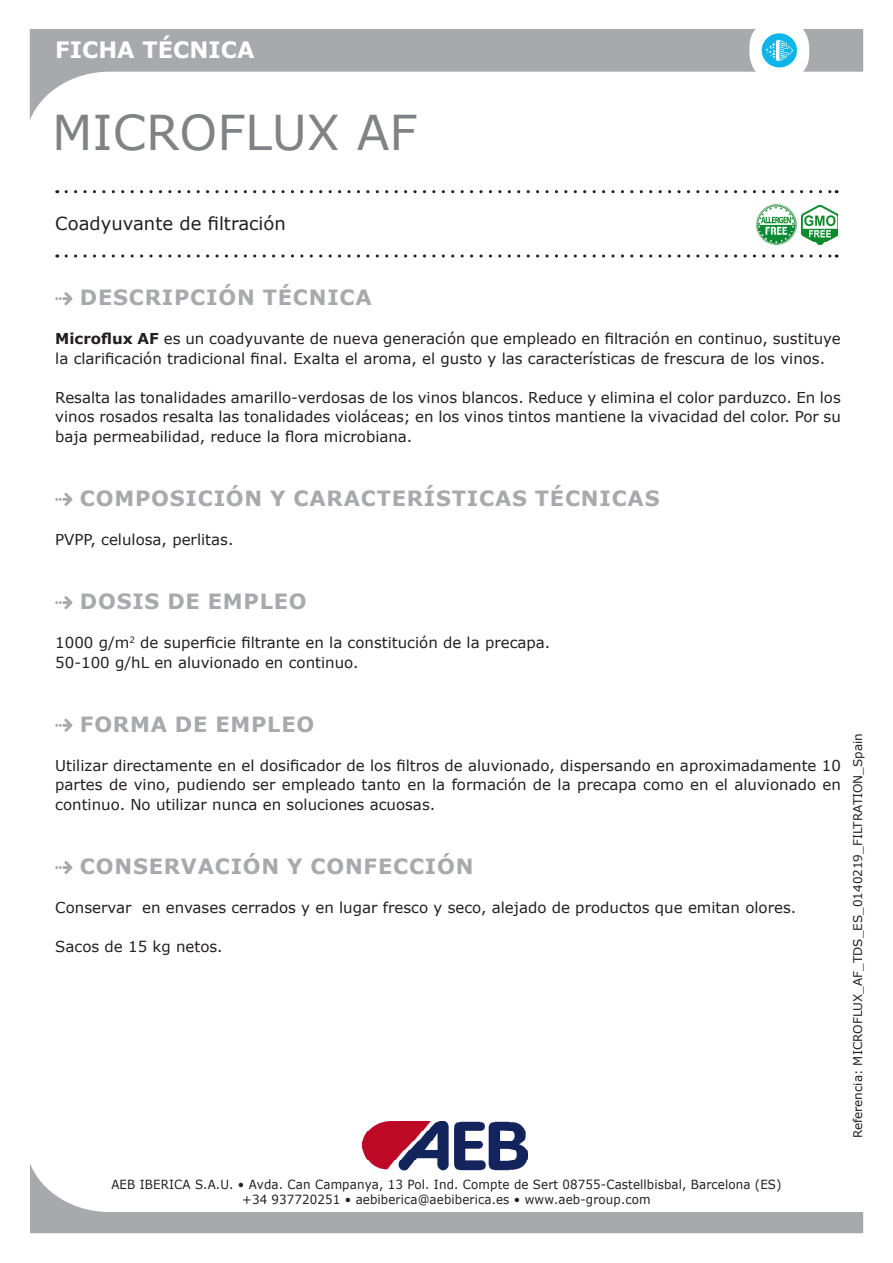
<style>
.page{position:relative;width:893px;height:1263px;background:#fff}
.page>*{position:absolute;margin:0;border:0;box-sizing:border-box;transform-origin:0 0}
.t1{font:48px "Verdana";color:#808285}
.t2{font:700 22.5px "Verdana";color:#fff}
.testo_ok{font:700 21px "Verdana";letter-spacing:.035em;color:#a8a9ad}
.Benefici_prodotto{font:18px "Verdana";color:#231f20}
.testo_ok-2{font:15px/19.5px "Verdana";color:#231f20;text-align:justify}
.t3{font:12.6px/15.1px "Verdana";letter-spacing:.01em;color:#231f20;text-align:center;scale:.94 1}
.Reference{font:12px "Verdana";color:#231f20}
.s1{font-weight:700}
</style>
<div class="page">
<img style="left:363px;top:1121px;width:164px;height:42px">
<svg style="left:30px;top:1163px;width:833px;height:70px"></svg>
<svg style="left:66px;top:190px;width:771px;height:3px"></svg>
<svg style="left:66px;top:254px;width:771px;height:4px"></svg>
<svg style="left:30px;top:29px;width:833px;height:91px"></svg>
<div style="left:749px;top:20px;width:60px;height:61px;background:#fff;border-radius:27px"></div>
<div style="left:762px;top:33px;width:35px;height:34px;background:#0fb5e8;border-radius:50%"></div>
<svg style="left:766px;top:40px;width:27px;height:21px"></svg>
<svg style="left:55px;top:292px;width:17px;height:13px"></svg>
<svg style="left:55px;top:493px;width:17px;height:13px"></svg>
<svg style="left:55px;top:596px;width:17px;height:13px"></svg>
<svg style="left:55px;top:719px;width:17px;height:13px"></svg>
<svg style="left:55px;top:861px;width:17px;height:13px"></svg>
<img style="left:802px;top:205px;width:36px;height:39px">
<img style="left:757px;top:205px;width:39px;height:39px">
<h2 class="t2" style="left:55px;top:34px;width:201px">FICHA TÉCNICA</h2>
<p class="t1" style="left:52px;top:100px;width:366px">MICROFLUX AF</p>
<p class="Benefici_prodotto" style="left:55px;top:212px;width:232px">Coadyuvante de filtración</p>
<p class="testo_ok" style="left:80px;top:283px;width:293px">DESCRIPCIÓN TÉCNICA</p>
<p class="testo_ok-2" style="left:55px;top:329px;width:787px"><span class="s1">Microflux AF</span> es un coadyuvante de nueva generación que empleado en filtración en continuo, sustituye la clarificación tradicional final. Exalta el aroma, el gusto y las características de frescura de los vinos.</p>
<p class="testo_ok-2" style="left:55px;top:387px;width:787px">Resalta las tonalidades amarillo-verdosas de los vinos blancos. Reduce y elimina el color parduzco. En los vinos rosados resalta las tonalidades violáceas; en los vinos tintos mantiene la vivacidad del color. Por su baja permeabilidad, reduce la flora microbiana.</p>
<p class="testo_ok" style="left:80px;top:483px;width:581px">COMPOSICIÓN Y CARACTERÍSTICAS TÉCNICAS</p>
<p class="testo_ok-2" style="left:55px;top:530px;width:180px">PVPP, celulosa, perlitas.</p>
<p class="testo_ok" style="left:80px;top:587px;width:228px">DOSIS DE EMPLEO</p>
<p class="testo_ok-2" style="left:55px;top:633px;width:497px">1000 g/m<sup>2</sup> de superficie filtrante en la constitución de la precapa.</p>
<p class="testo_ok-2" style="left:55px;top:652px;width:305px">50-100 g/hL en aluvionado en continuo.</p>
<p class="testo_ok" style="left:80px;top:709px;width:236px">FORMA DE EMPLEO</p>
<p class="testo_ok-2" style="left:55px;top:755px;width:787px">Utilizar directamente en el dosificador de los filtros de aluvionado, dispersando en aproximadamente 10 partes de vino, pudiendo ser empleado tanto en la formación de la precapa como en el aluvionado en continuo. No utilizar nunca en soluciones acuosas.</p>
<p class="testo_ok" style="left:80px;top:851px;width:395px">CONSERVACIÓN Y CONFECCIÓN</p>
<p class="testo_ok-2" style="left:55px;top:898px;width:742px">Conservar en envases cerrados y en lugar fresco y seco, alejado de productos que emitan olores.</p>
<p class="testo_ok-2" style="left:55px;top:937px;width:169px">Sacos de 15 kg netos.</p>
<p class="Reference" style="left:850px;top:1138px;width:407px;rotate:-90deg">Referencia: MICROFLUX_AF_TDS_ES_0140219_FILTRATION_Spain</p>
<p class="t3" style="left:111px;top:1176px;width:714px">AEB IBERICA S.A.U. • Avda. Can Campanya, 13 Pol. Ind. Compte de Sert 08755-Castellbisbal, Barcelona (ES) +34 937720251 • aebiberica@aebiberica.es • www.aeb-group.com</p>
</div>
